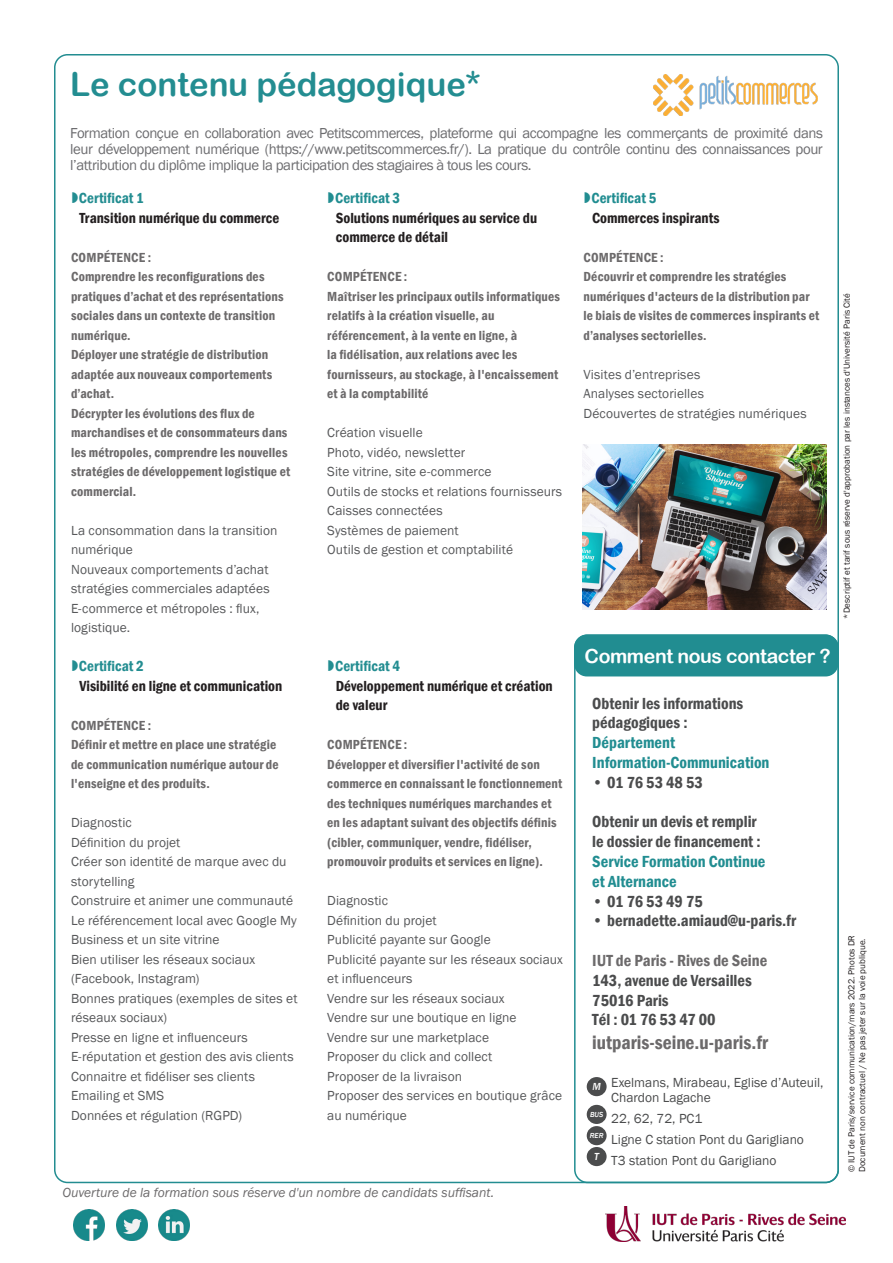
<style>
.page{position:relative;width:893px;height:1263px;background:#fff}
.page>*{position:absolute;margin:0;border:0;box-sizing:border-box;transform-origin:0 0}
.t1{font:33px "Arial Rounded MT Bold";color:#238d91}
.t2{font:600 condensed 19.5px "Franklin Gothic";color:#6c6a6b}
.t3{font:19.5px "Arial Rounded MT Bold";letter-spacing:-.02em;color:#fff}
.t4{font:600 condensed 16.5px "Franklin Gothic";color:#4b4c4d}
.t5{font:600 condensed 16.5px/19.8px "Franklin Gothic";color:#218d91}
.t6{font:600 condensed 16.5px "Franklin Gothic";color:#6c6a6b}
.t7{font:600 condensed 15px/19.5px "Franklin Gothic";color:#231f20}
.t8{font:600 condensed 15px "Franklin Gothic";color:#238d91}
.t9{font:600 condensed 15px "Franklin Gothic";color:#218d91}
.t10{font:14.85px/16.2px "Franklin Gothic";letter-spacing:-.03em;color:#6c6c6f;text-align:justify}
.t11{font:600 condensed 13.5px/19.5px "Franklin Gothic";letter-spacing:.01em;color:#6c6a6b}
.t12{font:13.5px/19.5px "Franklin Gothic";letter-spacing:.005em;color:#57585a}
.t13{font:13.5px/15px "Franklin Gothic";color:#4b4c4d}
.t14{font:italic 13.5px "Franklin Gothic";color:#6c6a6b}
.t15{font:italic 500 10.5px "Franklin Gothic";color:#fff}
.t16{font:9px "Franklin Gothic";color:#231f20}
.t17{font:italic 500 7.5px "Franklin Gothic";color:#fff}
.s1{font-weight:400;font-stretch:normal}
</style>
<div class="page">
<img style="left:606px;top:1206px;width:239px;height:35px">
<div style="left:574px;top:634px;width:265px;height:549px;border:2px solid #218d91;border-radius:13px"></div>
<div style="left:574px;top:634px;width:264px;height:42px;background:#218d91;border-radius:13px"></div>
<div style="left:587px;top:1077px;width:20px;height:19px;background:#4b4c4d;border-radius:50%"></div>
<div style="left:587px;top:1105px;width:20px;height:19px;background:#4b4c4d;border-radius:50%"></div>
<div style="left:587px;top:1126px;width:20px;height:19px;background:#4b4c4d;border-radius:50%"></div>
<div style="left:587px;top:1147px;width:20px;height:19px;background:#4b4c4d;border-radius:50%"></div>
<img style="left:654px;top:75px;width:163px;height:40px">
<img style="left:583px;top:444px;width:243px;height:165px">
<img style="left:74px;top:1209px;width:31px;height:31px">
<img style="left:116px;top:1209px;width:31px;height:31px">
<img style="left:159px;top:1209px;width:31px;height:31px">
<p class="t1" style="left:70px;top:64px;width:412px">Le contenu pédagogique*</p>
<p class="t10" style="left:70px;top:125px;width:754px">Formation conçue en collaboration avec Petitscommerces, plateforme qui accompagne les commerçants de proximité dans leur développement numérique (https://www.petitscommerces.fr/). La pratique du contrôle continu des connaissances pour l’attribution du diplôme implique la participation des stagiaires à tous les cours.</p>
<p class="t8" style="left:79px;top:188px;width:66px">Certificat 1</p>
<p class="t7" style="left:80px;top:208px;width:201px">Transition numérique du commerce</p>
<p class="t11" style="left:71px;top:247px;width:82px">COMPÉTENCE :</p>
<p class="t11" style="left:71px;top:267px;width:214px">Comprendre les reconfigurations des pratiques d’achat et des représentations sociales dans un contexte de transition numérique.</p>
<p class="t11" style="left:71px;top:345px;width:203px">Déployer une stratégie de distribution adaptée aux nouveaux comportements d’achat.</p>
<p class="t11" style="left:71px;top:403px;width:221px">Décrypter les évolutions des flux de marchandises et de consommateurs dans les métropoles, comprendre les nouvelles stratégies de développement logistique et commercial.</p>
<p class="t12" style="left:71px;top:521px;width:208px">La consommation dans la transition numérique</p>
<p class="t12" style="left:71px;top:560px;width:200px">Nouveaux comportements d’achat stratégies commerciales adaptées</p>
<p class="t12" style="left:71px;top:599px;width:190px">E-commerce et métropoles : flux, logistique.</p>
<p class="t8" style="left:79px;top:656px;width:66px">Certificat 2</p>
<p class="t7" style="left:80px;top:676px;width:204px">Visibilité en ligne et communication</p>
<p class="t11" style="left:71px;top:715px;width:82px">COMPÉTENCE :</p>
<p class="t11" style="left:71px;top:735px;width:209px">Définir et mettre en place une stratégie de communication numérique autour de l'enseigne et des produits.</p>
<p class="t12" style="left:71px;top:813px;width:62px">Diagnostic</p>
<p class="t12" style="left:71px;top:833px;width:111px">Définition du projet</p>
<p class="t12" style="left:71px;top:852px;width:217px">Créer son identité de marque avec du storytelling</p>
<p class="t12" style="left:71px;top:891px;width:223px">Construire et animer une communauté</p>
<p class="t12" style="left:71px;top:911px;width:227px">Le référencement local avec Google My<br>Business et un site vitrine</p>
<p class="t12" style="left:71px;top:950px;width:186px">Bien utiliser les réseaux sociaux (Facebook, Instagram)</p>
<p class="t12" style="left:71px;top:989px;width:228px">Bonnes pratiques (exemples de sites et réseaux sociaux)</p>
<p class="t12" style="left:71px;top:1028px;width:178px">Presse en ligne et influenceurs</p>
<p class="t12" style="left:71px;top:1047px;width:224px">E-réputation et gestion des avis clients</p>
<p class="t12" style="left:71px;top:1067px;width:185px">Connaitre et fidéliser ses clients</p>
<p class="t12" style="left:71px;top:1086px;width:95px">Emailing et SMS</p>
<p class="t12" style="left:71px;top:1106px;width:173px">Données et régulation (RGPD)</p>
<p class="t9" style="left:335px;top:188px;width:66px">Certificat 3</p>
<p class="t7" style="left:336px;top:208px;width:203px">Solutions numériques au service du commerce de détail</p>
<p class="t11" style="left:327px;top:267px;width:82px">COMPÉTENCE :</p>
<p class="t11" style="left:327px;top:286px;width:234px">Maîtriser les principaux outils informatiques relatifs à la création visuelle, au référencement, à la vente en ligne, à<br>la fidélisation, aux relations avec les fournisseurs, au stockage, à l'encaissement et à la comptabilité</p>
<p class="t12" style="left:327px;top:423px;width:97px">Création visuelle</p>
<p class="t12" style="left:327px;top:443px;width:139px">Photo, vidéo, newsletter</p>
<p class="t12" style="left:327px;top:462px;width:166px">Site vitrine, site e-commerce</p>
<p class="t12" style="left:327px;top:482px;width:236px">Outils de stocks et relations fournisseurs</p>
<p class="t12" style="left:327px;top:501px;width:117px">Caisses connectées</p>
<p class="t12" style="left:327px;top:521px;width:133px">Systèmes de paiement</p>
<p class="t12" style="left:327px;top:540px;width:187px">Outils de gestion et comptabilité</p>
<p class="t9" style="left:591px;top:188px;width:66px">Certificat 5</p>
<p class="t7" style="left:592px;top:208px;width:129px">Commerces inspirants</p>
<p class="t11" style="left:583px;top:247px;width:82px">COMPÉTENCE :</p>
<p class="t11" style="left:583px;top:267px;width:204px">Découvrir et comprendre les stratégies</p>
<p class="t11" style="left:583px;top:286px;width:237px">numériques d'acteurs de la distribution par le biais de visites de commerces inspirants et d’analyses sectorielles.</p>
<p class="t12" style="left:583px;top:365px;width:118px">Visites d’entreprises</p>
<p class="t12" style="left:583px;top:384px;width:122px">Analyses sectorielles</p>
<p class="t12" style="left:583px;top:404px;width:225px">Découvertes de stratégies numériques</p>
<p class="t3" style="left:585px;top:644px;width:247px">Comment nous contacter ?</p>
<p class="t4" style="left:592px;top:692px;width:152px">Obtenir les informations</p>
<p class="t4" style="left:592px;top:712px;width:97px">pédagogiques :</p>
<p class="t5" style="left:592px;top:732px;width:84px">Département</p>
<p class="t5" style="left:592px;top:752px;width:179px">Information-Communication</p>
<p class="t4" style="left:592px;top:771px;width:112px"><span class="s1">•</span> 01 76 53 48 53</p>
<p class="t4" style="left:592px;top:811px;width:166px">Obtenir un devis et remplir</p>
<p class="t4" style="left:592px;top:831px;width:170px">le dossier de financement :</p>
<p class="t5" style="left:592px;top:851px;width:175px">Service Formation Continue et Alternance</p>
<p class="t4" style="left:592px;top:890px;width:112px"><span class="s1">•</span> 01 76 53 49 75</p>
<p class="t4" style="left:592px;top:910px;width:205px"><span class="s1">•</span> bernadette.amiaud@u-paris.fr</p>
<p class="t6" style="left:592px;top:949px;width:176px">IUT de Paris - Rives de Seine</p>
<p class="t4" style="left:592px;top:969px;width:161px">143, avenue de Versailles</p>
<p class="t4" style="left:592px;top:989px;width:78px">75016 Paris</p>
<p class="t4" style="left:592px;top:1009px;width:125px">Tél : 01 76 53 47 00</p>
<p class="t2" style="left:592px;top:1029px;width:177px">iutparis-seine.u-paris.fr</p>
<p class="t13" style="left:611px;top:1075px;width:214px">Exelmans, Mirabeau, Eglise d’Auteuil,<br>Chardon Lagache</p>
<p class="t13" style="left:611px;top:1111px;width:92px">22, 62, 72, PC1</p>
<p class="t13" style="left:611px;top:1132px;width:194px">Ligne C station Pont du Garigliano</p>
<p class="t13" style="left:611px;top:1153px;width:167px">T3 station Pont du Garigliano</p>
<p class="t8" style="left:335px;top:656px;width:66px">Certificat 4</p>
<p class="t7" style="left:336px;top:676px;width:218px">Développement numérique et création de valeur</p>
<p class="t11" style="left:327px;top:735px;width:82px">COMPÉTENCE :</p>
<p class="t11" style="left:327px;top:754px;width:237px">Développer et diversifier l'activité de son commerce en connaissant le fonctionnement des techniques numériques marchandes et en les adaptant suivant des objectifs définis (cibler, communiquer, vendre, fidéliser, promouvoir produits et services en ligne).</p>
<p class="t12" style="left:327px;top:891px;width:62px">Diagnostic</p>
<p class="t12" style="left:327px;top:911px;width:111px">Définition du projet</p>
<p class="t12" style="left:327px;top:930px;width:165px">Publicité payante sur Google</p>
<p class="t12" style="left:327px;top:950px;width:237px">Publicité payante sur les réseaux sociaux et influenceurs</p>
<p class="t12" style="left:327px;top:989px;width:179px">Vendre sur les réseaux sociaux</p>
<p class="t12" style="left:327px;top:1008px;width:191px">Vendre sur une boutique en ligne</p>
<p class="t12" style="left:327px;top:1028px;width:163px">Vendre sur une marketplace</p>
<p class="t12" style="left:327px;top:1047px;width:167px">Proposer du click and collect</p>
<p class="t12" style="left:327px;top:1067px;width:136px">Proposer de la livraison</p>
<p class="t12" style="left:327px;top:1086px;width:236px">Proposer des services en boutique grâce au numérique</p>
<p class="t15" style="left:592px;top:1080px;width:10px">M</p>
<p class="t17" style="left:590px;top:1110px;width:15px">BUS</p>
<p class="t17" style="left:590px;top:1131px;width:15px">RER</p>
<p class="t15" style="left:594px;top:1150px;width:6px">T</p>
<p class="t14" style="left:62px;top:1184px;width:433px">Ouverture de la formation sous réserve d'un nombre de candidats suffisant.</p>
<p class="t16" style="left:841px;top:619px;width:327px;rotate:-90deg">*Descriptif et tarif sous réserve d'approbation par les instances d'Université Paris Cité</p>
<p class="t16" style="left:846px;top:1172px;width:239px;rotate:-90deg">© IUT de Paris/service communication/mars 2022. Photos DR</p>
<p class="t16" style="left:857px;top:1172px;width:235px;rotate:-90deg">Document non contractuel / Ne pas jeter sur la voie publique.</p>
</div>
